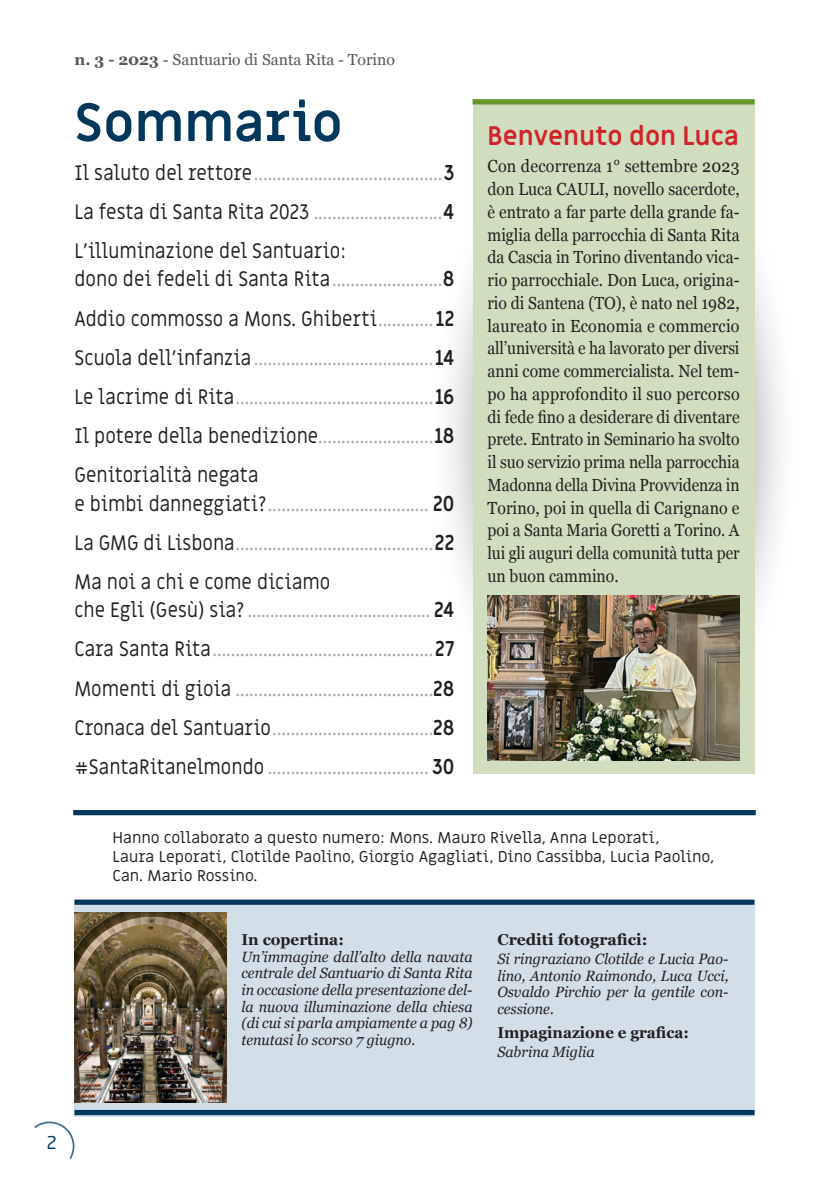
<style>
.page{position:relative;width:829px;height:1191px;background:#fff}
.page>*{position:absolute;margin:0;border:0;box-sizing:border-box;transform-origin:0 0}
.t1{font:700 52.5px "Miriam Libre";color:#00375c}
.t2{font:700 26.25px "Miriam Libre";color:#d1232a}
.t3{font:21px "Miriam Libre";color:#a8a9ad;scale:.89 1}
.t4{font:21px "Miriam Libre";color:#231f20;scale:.89 1}
.t5{font:21px "Miriam Libre";color:#a8a9ad;scale:.86 1}
.t6{font:17.5px/22.8px "Georgia";letter-spacing:-.005em;color:#231f20;text-align:justify;scale:.92 1}
.t7{font:17.5px "Neo Tech";color:#00375c}
.t8{font:15.75px "Miriam Libre";color:#231f20}
.t9{font:15.75px "Georgia";color:#57585a}
.t10{font:700 15.75px "Georgia";color:#231f20}
.t11{font:700 15.75px "Georgia";color:#231f20;scale:.96 1}
.t12{font:italic 14.88px/16.6px "Georgia";color:#231f20;text-align:justify;scale:.96 1}
.s1{font-weight:700}
.s2{color:#231f20}
.s3{font-weight:700;color:#231f20}
.s4{color:#a8a9ad}
</style>
<div class="page">
<svg style="left:34px;top:1121px;width:41px;height:38px"></svg>
<div style="left:74px;top:904px;width:680px;height:212px;background:#d2dfe9"></div>
<img style="left:74px;top:912px;width:153px;height:190px">
<div style="left:74px;top:899px;width:680px;height:5px;background:#00375c"></div>
<div style="left:73px;top:810px;width:682px;height:5px;background:#00375c"></div>
<div style="left:74px;top:1110px;width:680px;height:5px;background:#00375c"></div>
<div style="left:430px;top:109px;width:368px;height:663px;background:#231f20;opacity:.75"></div>
<div style="left:472px;top:99px;width:282px;height:675px;background:#d0ddbe"></div>
<div style="left:472px;top:99px;width:282px;height:5px;background:#66952c"></div>
<img style="left:487px;top:595px;width:252px;height:166px">
<p class="t9" style="left:74px;top:48px;width:322px"><span class="s1">n. 3 - 2023</span> - Santuario di Santa Rita - Torino</p>
<p class="t1" style="left:74px;top:90px;width:270px">Sommario</p>
<p class="t3" style="left:74px;top:160px;width:428px"><span class="s2">Il saluto del rettore</span>.........................................<span class="s3">3</span></p>
<p class="t3" style="left:74px;top:199px;width:428px"><span class="s2">La festa di Santa Rita 2023</span> ............................<span class="s3">4</span></p>
<p class="t4" style="left:74px;top:238px;width:307px">L’illuminazione del Santuario:</p>
<p class="t4" style="left:74px;top:266px;width:428px">dono dei fedeli di Santa Rita<span class="s4">........................</span><span class="s1">8</span></p>
<p class="t4" style="left:74px;top:305px;width:428px">Addio commosso a Mons. Ghiberti<span class="s4">............</span> <span class="s1">12</span></p>
<p class="t3" style="left:74px;top:345px;width:428px"><span class="s2">Scuola dell’infanzia</span> .......................................<span class="s3">14</span></p>
<p class="t3" style="left:74px;top:384px;width:428px"><span class="s2">Le lacrime di Rita</span>...........................................<span class="s3">16</span></p>
<p class="t3" style="left:74px;top:423px;width:428px"><span class="s2">Il potere della benedizione</span>.........................<span class="s3">18</span></p>
<p class="t4" style="left:74px;top:462px;width:208px">Genitorialità negata</p>
<p class="t3" style="left:74px;top:490px;width:428px"><span class="s2">e bimbi danneggiati?</span>................................... <span class="s3">20</span></p>
<p class="t3" style="left:74px;top:529px;width:428px"><span class="s2">La GMG di Lisbona</span>...........................................<span class="s3">22</span></p>
<p class="t4" style="left:74px;top:569px;width:289px">Ma noi a chi e come diciamo</p>
<p class="t5" style="left:74px;top:597px;width:443px"><span class="s2">che Egli (Gesù) sia?</span> ......................................... <span class="s3">24</span></p>
<p class="t3" style="left:74px;top:636px;width:428px"><span class="s2">Cara Santa Rita</span>................................................<span class="s3">27</span></p>
<p class="t3" style="left:74px;top:675px;width:428px"><span class="s2">Momenti di gioia</span> ...........................................<span class="s3">28</span></p>
<p class="t3" style="left:74px;top:714px;width:428px"><span class="s2">Cronaca del Santuario</span>...................................<span class="s3">28</span></p>
<p class="t3" style="left:74px;top:754px;width:428px"><span class="s2">#SantaRitanelmondo</span> ................................... <span class="s3">30</span></p>
<p class="t2" style="left:487px;top:119px;width:253px">Benvenuto don Luca</p>
<p class="t6" style="left:487px;top:154px;width:275px">Con decorrenza 1° settembre 2023 don Luca CAULI, novello sacerdote, è entrato a far parte della grande fa&shy;miglia della parrocchia di Santa Rita da Cascia in Torino diventando vica&shy;rio parrocchiale. Don Luca, origina&shy;rio di Santena (TO), è nato nel 1982, laureato in Economia e commercio all’università e ha lavorato per diversi anni come commercialista. Nel tem&shy;po ha approfondito il suo percorso di fede fino a desiderare di diventare prete. Entrato in Seminario ha svolto il suo servizio prima nella parrocchia Madonna della Divina Provvidenza in Torino, poi in quella di Carignano e poi a Santa Maria Goretti a Torino. A lui gli auguri della comunità tutta per un buon cammino.</p>
<p class="t8" style="left:112px;top:827px;width:548px">Hanno collaborato a questo numero: Mons. Mauro Rivella, Anna Leporati,</p>
<p class="t8" style="left:112px;top:846px;width:603px">Laura Leporati, Clotilde Paolino, Giorgio Agagliati, Dino Cassibba, Lucia Paolino,</p>
<p class="t8" style="left:112px;top:866px;width:146px">Can. Mario Rossino.</p>
<p class="t10" style="left:241px;top:927px;width:104px">In copertina:</p>
<p class="t12" style="left:241px;top:947px;width:242px">Un’immagine dall’alto della navata centrale del Santuario di Santa Rita in occasione della presentazione del&shy;la nuova illuminazione della chiesa (di cui si parla ampiamente a pag 8) tenutasi lo scorso 7 giugno.</p>
<p class="t10" style="left:497px;top:927px;width:152px">Crediti fotografici:</p>
<p class="t12" style="left:497px;top:950px;width:242px">Si ringraziano Clotilde e Lucia Pao&shy;lino, Antonio Raimondo, Luca Ucci, Osvaldo Pirchio per la gentile con&shy;cessione.</p>
<p class="t11" style="left:497px;top:1020px;width:201px">Impaginazione e grafica:</p>
<p class="t12" style="left:497px;top:1042px;width:103px">Sabrina Miglia</p>
<p class="t7" style="left:47px;top:1134px;width:12px">2</p>
</div>
